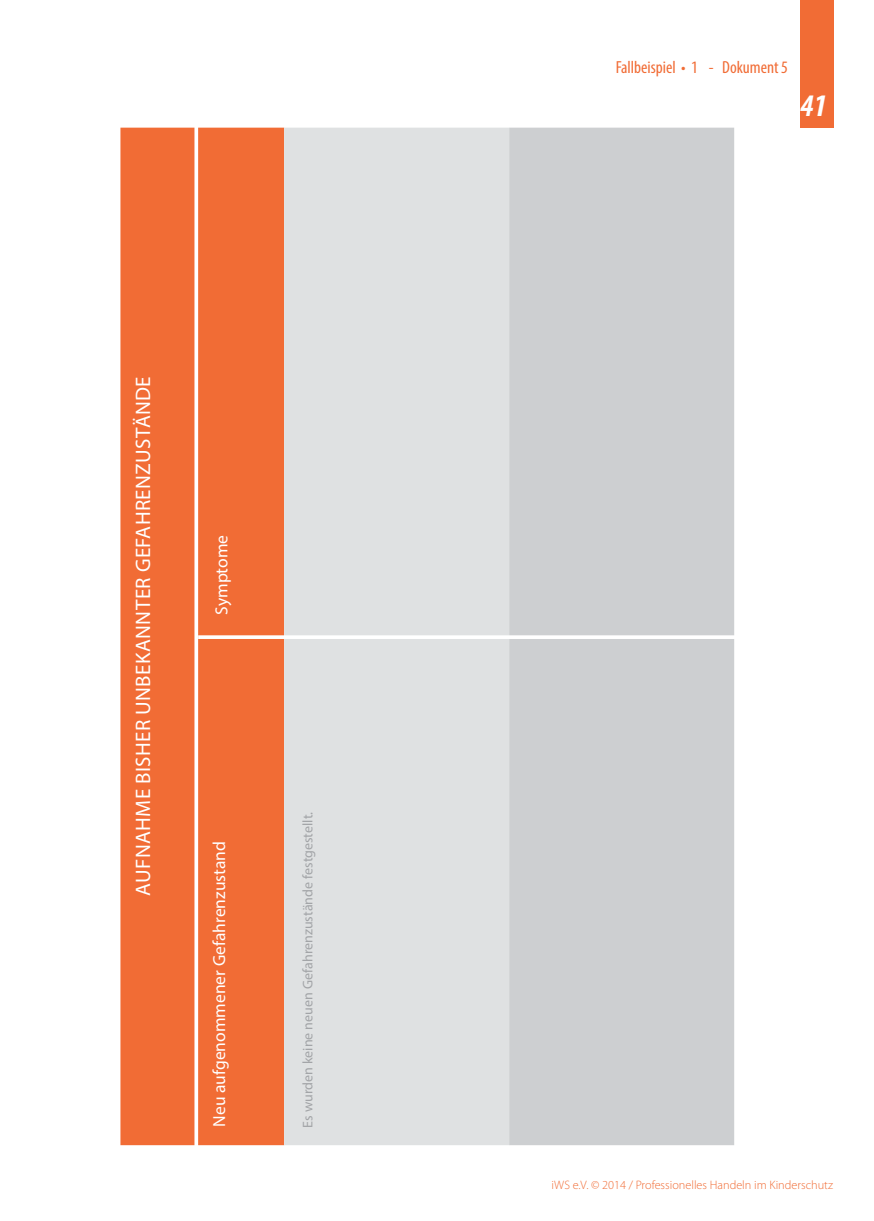
<style>
.page{position:relative;width:874px;height:1221px;background:#fff}
.page>*{position:absolute;margin:0;border:0;box-sizing:border-box;transform-origin:0 0}
.t1{font:italic 700 condensed 31.5px "Myriad Pro";color:#fff}
.t2{font:21px "Myriad Pro";letter-spacing:.02em;color:#fff}
.t3{font:17.5px "Myriad Pro";color:#fff}
.t4{font:condensed 17.5px "Myriad Pro";color:#f16c35}
.t5{font:14px "Myriad Pro";color:#a2a4a7}
.t6{font:300 12.25px "Myriad Pro";color:#f16c35}
</style>
<div class="page">
<div style="left:799px;top:0;width:34px;height:128px;background:#f16c35"></div>
<svg style="left:120px;top:128px;width:164px;height:1017px;background:#f17440"></svg>
<div style="left:284px;top:128px;width:225px;height:1017px;background:#dfe1e2"></div>
<div style="left:509px;top:128px;width:224px;height:1017px;background:#cdcfd1"></div>
<svg style="left:194px;top:127px;width:4px;height:1019px"></svg>
<hr style="left:198px;top:635px;width:570px;height:4px;background:#fff">
<h2 class="t2" style="left:130px;top:895px;width:521px;rotate:-90deg">AUFNAHME BISHER UNBEKANNTER GEFAHRENZUSTÄNDE</h2>
<h3 class="t3" style="left:211px;top:614px;width:81px;rotate:-90deg">Symptome</h3>
<h3 class="t3" style="left:208px;top:1126px;width:287px;rotate:-90deg">Neu aufgenommener Gefahrenzustand</h3>
<p class="t5" style="left:299px;top:1127px;width:317px;rotate:-90deg">Es wurden keine neuen Gefahrenzustände festgestellt.</p>
<h3 class="t4" style="left:615px;top:57px;width:174px">Fallbeispiel • 1 - Dokument 5</h3>
<h1 class="t1" style="left:799px;top:86px;width:29px">41</h1>
<p class="t6" style="left:551px;top:1177px;width:283px">iWS e.V. © 2014 / Professionelles Handeln im Kinderschutz</p>
</div>
